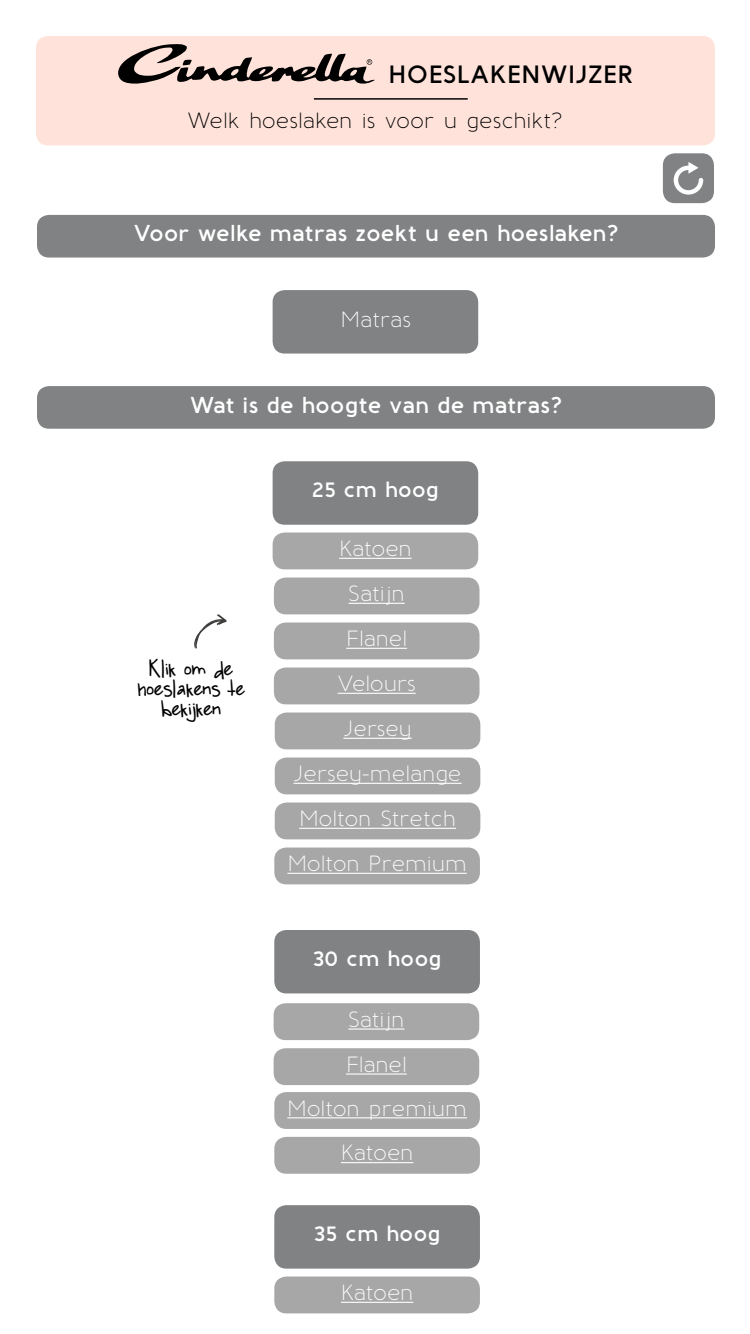
<style>
.page{position:relative;width:750px;height:1334px;background:#fff}
.page>*{position:absolute;margin:0;border:0;box-sizing:border-box;transform-origin:0 0}
.t1{font:600 25px "Baufra";color:#000}
.t2{font:600 23px "Baufra";letter-spacing:-.015em;color:#fff}
.t3{font:22px/45px "Baufra";letter-spacing:-.005em;color:#fff;text-align:center}
.t4{font:22px "Baufra";letter-spacing:-.005em;color:#000}
.t5{font:600 22px "Baufra";letter-spacing:-.005em;color:#fff}
.t6{font:17px/20.4px "DJB Snarky Bess";color:#000;text-align:center}
</style>
<div class="page">
<div style="left:273px;top:290px;width:205px;height:64px;background:#818283;border-radius:12px"></div>
<div style="left:37px;top:215px;width:678px;height:43px;background:#818283;border-radius:12px"></div>
<div style="left:37px;top:386px;width:678px;height:43px;background:#818283;border-radius:12px"></div>
<div style="left:273px;top:461px;width:205px;height:64px;background:#818283;border-radius:12px"></div>
<div style="left:273px;top:533px;width:205px;height:36px;background:#a7a7a8;border-radius:12px"></div>
<hr style="left:339px;top:558px;width:73px;height:1px;background:#fff">
<div style="left:274px;top:623px;width:206px;height:36px;background:#a7a7a8;border-radius:12px"></div>
<hr style="left:346px;top:648px;width:61px;height:1px;background:#fff">
<div style="left:274px;top:668px;width:206px;height:36px;background:#a7a7a8;border-radius:12px"></div>
<hr style="left:338px;top:693px;width:78px;height:1px;background:#fff">
<div style="left:275px;top:803px;width:205px;height:36px;background:#a7a7a8;border-radius:12px"></div>
<hr style="left:299px;top:828px;width:157px;height:1px;background:#fff">
<div style="left:275px;top:713px;width:205px;height:36px;background:#a7a7a8;border-radius:12px"></div>
<hr style="left:343px;top:738px;width:69px;height:1px;background:#fff">
<div style="left:275px;top:758px;width:205px;height:36px;background:#a7a7a8;border-radius:12px"></div>
<hr style="left:294px;top:783px;width:168px;height:1px;background:#fff">
<div style="left:274px;top:930px;width:206px;height:63px;background:#818283;border-radius:12px"></div>
<div style="left:274px;top:1092px;width:206px;height:37px;background:#a7a7a8;border-radius:12px"></div>
<hr style="left:287px;top:1117px;width:180px;height:1px;background:#fff">
<div style="left:274px;top:1205px;width:206px;height:64px;background:#818283;border-radius:12px"></div>
<div style="left:274px;top:1277px;width:206px;height:36px;background:#a7a7a8;border-radius:12px"></div>
<hr style="left:341px;top:1302px;width:72px;height:1px;background:#fff">
<div style="left:274px;top:1137px;width:206px;height:37px;background:#a7a7a8;border-radius:12px"></div>
<hr style="left:341px;top:1162px;width:72px;height:1px;background:#fff">
<svg style="left:194px;top:614px;width:33px;height:35px"></svg>
<div style="left:36px;top:36px;width:679px;height:109px;background:#ffe3da;border-radius:12px"></div>
<hr style="left:314px;top:98px;width:154px;height:1px;background:#000">
<svg style="left:118px;top:44px;width:257px;height:40px"></svg>
<div style="left:663px;top:153px;width:51px;height:50px;background:#818283;border-radius:12px"></div>
<svg style="left:674px;top:162px;width:29px;height:33px"></svg>
<div style="left:274px;top:848px;width:206px;height:36px;background:#a7a7a8;border-radius:12px"></div>
<hr style="left:287px;top:873px;width:180px;height:1px;background:#fff">
<div style="left:274px;top:578px;width:206px;height:36px;background:#a7a7a8;border-radius:12px"></div>
<hr style="left:349px;top:603px;width:56px;height:1px;background:#fff">
<div style="left:274px;top:1048px;width:205px;height:37px;background:#a7a7a8;border-radius:12px"></div>
<hr style="left:346px;top:1073px;width:61px;height:2px;background:#fff">
<div style="left:274px;top:1003px;width:205px;height:37px;background:#a7a7a8;border-radius:12px"></div>
<hr style="left:348px;top:1028px;width:56px;height:2px;background:#fff">
<p class="t1" style="left:388px;top:65px;width:248px">HOESLAKENWIJZER</p>
<p class="t4" style="left:188px;top:112px;width:376px">Welk hoeslaken is voor u geschikt?</p>
<p class="t2" style="left:133px;top:225px;width:487px">Voor welke matras zoekt u een hoeslaken?</p>
<p class="t3" style="left:340px;top:299px;width:72px">Matras</p>
<p class="t2" style="left:190px;top:396px;width:374px">Wat is de hoogte van de matras?</p>
<p class="t5" style="left:312px;top:481px;width:129px">25 cm hoog</p>
<p class="t3" style="left:339px;top:528px;width:74px">Katoen</p>
<p class="t6" style="left:138px;top:660px;width:109px">Klik om de hoeslakens te bekijken</p>
<p class="t3" style="left:349px;top:573px;width:58px">Satijn</p>
<p class="t3" style="left:338px;top:618px;width:80px">Flanel<br>Velours</p>
<p class="t3" style="left:294px;top:708px;width:170px">Jersey<br>Jersey-melange</p>
<p class="t3" style="left:299px;top:798px;width:158px">Molton Stretch</p>
<p class="t3" style="left:287px;top:843px;width:181px">Molton Premium</p>
<p class="t5" style="left:313px;top:950px;width:131px">30 cm hoog</p>
<p class="t3" style="left:348px;top:998px;width:58px">Satijn</p>
<p class="t3" style="left:346px;top:1043px;width:62px">Flanel</p>
<p class="t3" style="left:287px;top:1087px;width:181px">Molton premium</p>
<p class="t3" style="left:341px;top:1132px;width:74px">Katoen</p>
<p class="t5" style="left:314px;top:1225px;width:129px">35 cm hoog</p>
<p class="t3" style="left:341px;top:1272px;width:74px">Katoen</p>
</div>
